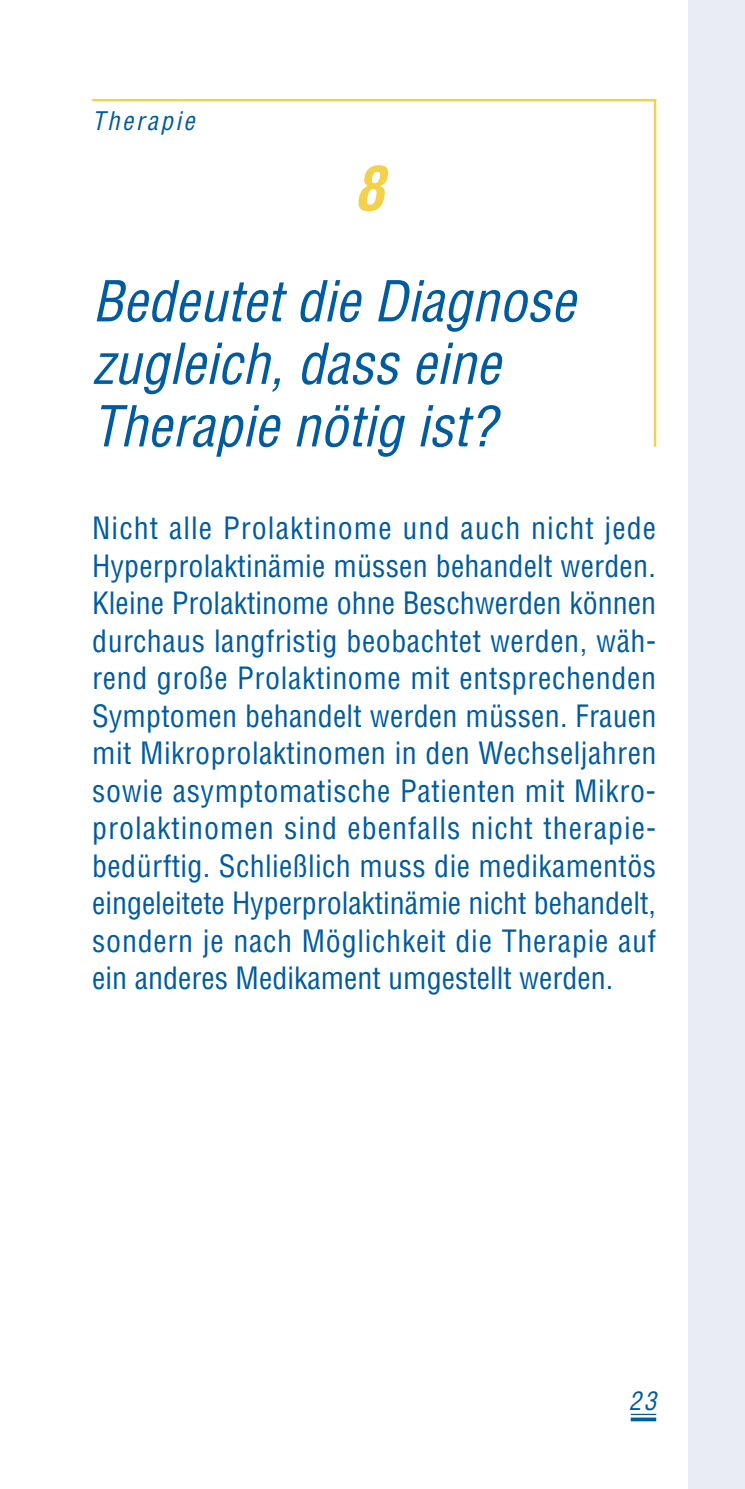
<style>
.page{position:relative;width:745px;height:1489px;background:#fff}
.page>*{position:absolute;margin:0;border:0;box-sizing:border-box;transform-origin:0 0}
.t1{font:italic 700 condensed 60px "Helvetica";color:#f3d14d}
.t2{font:italic condensed 55px/62.5px "Helvetica";color:#005b9f}
.t3{font:condensed 30px/37.5px "Helvetica";color:#005b9f;text-align:justify}
.t4{font:italic condensed 25px "Helvetica";letter-spacing:.1em;color:#005b9f}
</style>
<div class="page">
<svg style="left:630px;top:1413px;width:25px;height:1px"></svg>
<svg style="left:630px;top:1417px;width:25px;height:4px"></svg>
<div style="left:687px;top:0;width:57px;height:1488px;background:#e9ebf5"></div>
<hr style="left:92px;top:99px;width:564px;height:2px;background:#f3d14d">
<hr style="left:653px;top:99px;width:3px;height:347px;background:#f3d14d">
<p class="t4" style="left:92px;top:106px;width:104px">Therapie</p>
<h1 class="t1" style="left:353px;top:152px;width:31px">8</h1>
<h2 class="t2" style="left:92px;top:269px;width:484px">Bedeutet die Diagnose zugleich, dass eine<br>Therapie nötig ist?</h2>
<p class="t3" style="left:92px;top:509px;width:565px">Nicht alle Prolaktinome und auch nicht jede Hyperprolaktinämie müssen behandelt werden.<br>Kleine Prolaktinome ohne Beschwerden können durchaus langfristig beobachtet werden, wäh&shy;rend große Prolaktinome mit entsprechenden Symptomen behandelt werden müssen. Frauen mit Mikroprolaktinomen in den Wechseljahren sowie asymptomatische Patienten mit Mikro&shy;prolaktinomen sind ebenfalls nicht therapie&shy;bedürftig. Schließlich muss die medikamentös eingeleitete Hyperprolaktinämie nicht behandelt, sondern je nach Möglichkeit die Therapie auf ein anderes Medikament umgestellt werden.</p>
<p class="t4" style="left:628px;top:1384px;width:29px">23</p>
</div>
